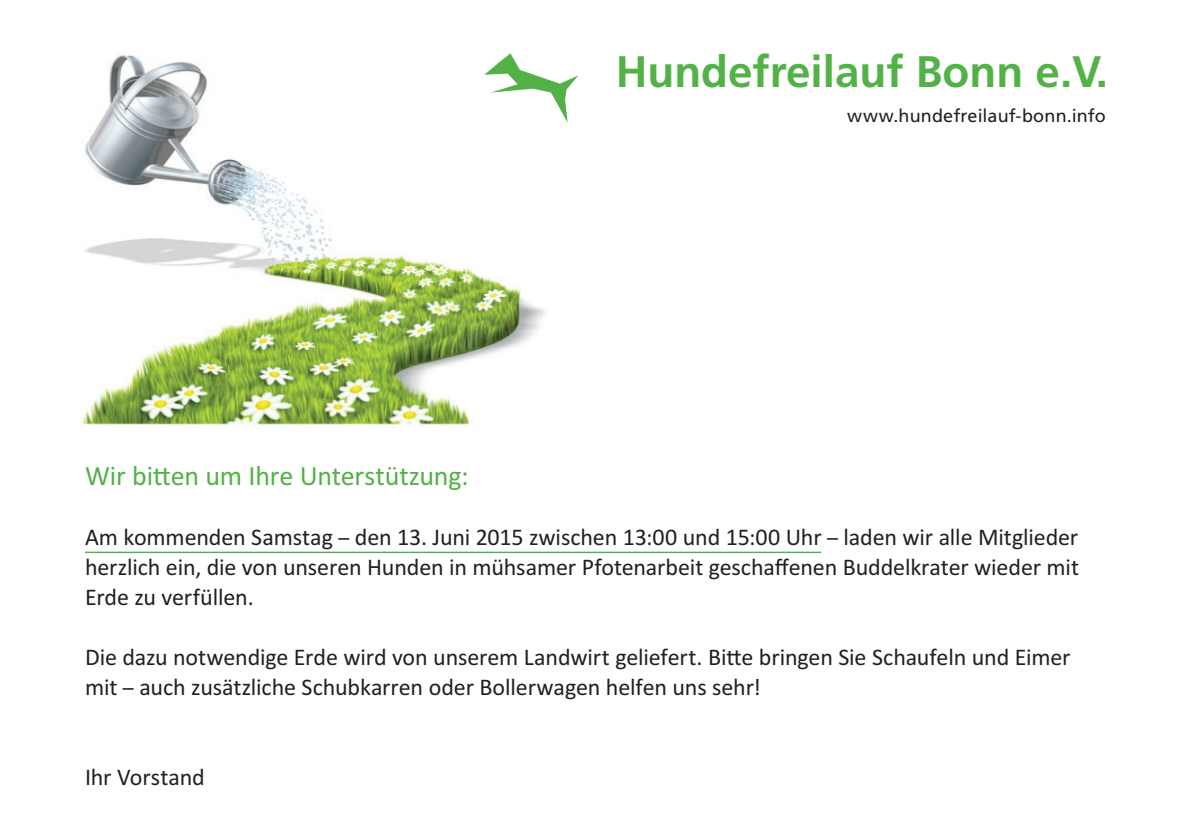
<style>
.page{position:relative;width:1191px;height:840px;background:#fff}
.page>*{position:absolute;margin:0;border:0;box-sizing:border-box;transform-origin:0 0}
.t1{font:700 44px "Frutiger LT Std";color:#52b147}
.t2{font:28px "Calibri";letter-spacing:-.01em;color:#52b147}
.t3{font:24px/30px "Calibri";letter-spacing:-.005em;color:#231f20;text-align:justify}
.t4{font:18px "Frutiger LT Std";letter-spacing:.01em;color:#231f20}
.s1{font-size:22px}
</style>
<div class="page">
<img style="left:79px;top:55px;width:467px;height:371px">
<svg style="left:484px;top:53px;width:94px;height:69px"></svg>
<hr style="left:85px;top:551px;width:736px;height:1px;background:#52b147">
<h1 class="t1" style="left:615px;top:46px;width:494px">Hundefreilauf Bonn e.V.</h1>
<p class="t4" style="left:847px;top:105px;width:260px">www.hundefreilauf-bonn.info</p>
<p class="t2" style="left:85px;top:458px;width:385px">Wir bitten um Ihre Unterstützung:</p>
<p class="t3" style="left:85px;top:520px;width:995px">Am kommenden Samstag <span class="s1">–</span> den 13. Juni 2015 zwischen 13:00 und 15:00 Uhr <span class="s1">–</span> laden wir alle Mitglieder herzlich ein, die von unseren Hunden in mühsamer Pfotenarbeit geschaffenen Buddelkrater wieder mit Erde zu verfüllen.</p>
<p class="t3" style="left:85px;top:640px;width:987px">Die dazu notwendige Erde wird von unserem Landwirt geliefert. Bitte bringen Sie Schaufeln und Eimer mit <span class="s1">–</span> auch zusätzliche Schubkarren oder Bollerwagen helfen uns sehr!</p>
<p class="t3" style="left:85px;top:760px;width:121px">Ihr Vorstand</p>
</div>
